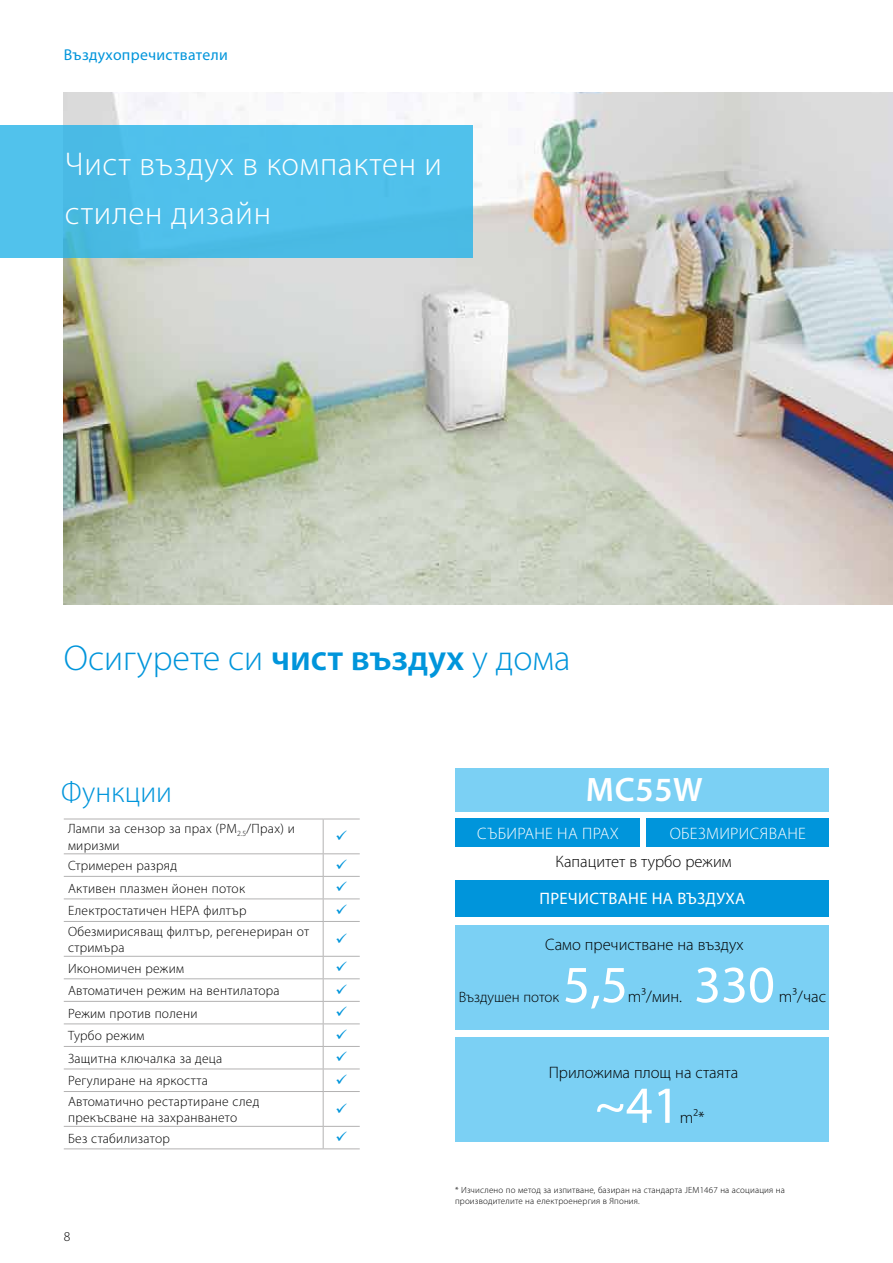
<style>
.page{position:relative;width:893px;height:1263px;background:#fff}
.page>*{position:absolute;margin:0;border:0;box-sizing:border-box;transform-origin:0 0}
.t1{font:52.5px "Myriad Pro";color:#fff}
.t2{font:300 36px "Myriad Pro";color:#0095db}
.t3{font:600 34.05px "Myriad Pro";letter-spacing:.02em;color:#fff}
.t4{font:300 33px/49.5px "Myriad Pro";letter-spacing:.02em;color:#fff}
.t5{font:300 30px "Myriad Pro";color:#0095db}
.t6{font:300 16.65px "Myriad Pro";color:#000}
.t7{font:300 16.65px "Myriad Pro";letter-spacing:.02em;color:#fff}
.t8{font:16.65px "Myriad Pro";letter-spacing:.02em;color:#fff}
.t9{font:15.75px "Myriad Pro";letter-spacing:.02em;color:#0095db}
.t10{font:300 15px "Myriad Pro";color:#000}
.t11{font:300 13.5px/16.2px "Myriad Pro";letter-spacing:.02em;color:#000}
.t12{font:300 9px/10.8px "Myriad Pro";letter-spacing:.02em;color:#000}
.s1{font-weight:600}
</style>
<div class="page">
<img style="left:64px;top:92px;width:829px;height:512px">
<div style="left:0;top:126px;width:472px;height:132px;background:#50c0eb"></div>
<div style="left:456px;top:925px;width:373px;height:104px;background:#7bd0f4"></div>
<div style="left:456px;top:1037px;width:373px;height:105px;background:#7bd0f4"></div>
<div style="left:456px;top:819px;width:184px;height:28px;background:#0095db"></div>
<div style="left:456px;top:880px;width:373px;height:36px;background:#0095db"></div>
<div style="left:646px;top:819px;width:183px;height:28px;background:#0095db"></div>
<svg style="left:64px;top:820px;width:259px;height:328px"></svg>
<hr style="left:64px;top:819px;width:259px;height:1px;background:#b3b2b2">
<hr style="left:323px;top:819px;width:37px;height:1px;background:#b3b2b2">
<hr style="left:323px;top:853px;width:37px;height:1px;background:#b3b2b2">
<hr style="left:323px;top:876px;width:37px;height:1px;background:#b3b2b2">
<hr style="left:323px;top:898px;width:37px;height:1px;background:#b3b2b2">
<hr style="left:323px;top:921px;width:37px;height:1px;background:#b3b2b2">
<hr style="left:323px;top:956px;width:37px;height:1px;background:#b3b2b2">
<hr style="left:64px;top:978px;width:259px;height:1px;background:#b3b2b2">
<hr style="left:323px;top:978px;width:37px;height:1px;background:#b3b2b2">
<hr style="left:64px;top:1001px;width:259px;height:1px;background:#b3b2b2">
<hr style="left:323px;top:1001px;width:37px;height:1px;background:#b3b2b2">
<hr style="left:64px;top:1023px;width:259px;height:1px;background:#b3b2b2">
<hr style="left:323px;top:1023px;width:37px;height:1px;background:#b3b2b2">
<hr style="left:64px;top:1046px;width:259px;height:1px;background:#b3b2b2">
<hr style="left:323px;top:1046px;width:37px;height:1px;background:#b3b2b2">
<hr style="left:64px;top:1068px;width:259px;height:1px;background:#b3b2b2">
<hr style="left:323px;top:1068px;width:37px;height:1px;background:#b3b2b2">
<hr style="left:64px;top:1091px;width:259px;height:1px;background:#b3b2b2">
<hr style="left:323px;top:1091px;width:37px;height:1px;background:#b3b2b2">
<hr style="left:64px;top:1126px;width:259px;height:1px;background:#b3b2b2">
<hr style="left:323px;top:1126px;width:37px;height:1px;background:#b3b2b2">
<hr style="left:64px;top:1148px;width:259px;height:1px;background:#b3b2b2">
<hr style="left:323px;top:1148px;width:37px;height:1px;background:#b3b2b2">
<hr style="left:64px;top:853px;width:259px;height:1px;background:#b3b2b2">
<hr style="left:64px;top:876px;width:259px;height:1px;background:#b3b2b2">
<hr style="left:64px;top:898px;width:259px;height:1px;background:#b3b2b2">
<hr style="left:64px;top:921px;width:259px;height:1px;background:#b3b2b2">
<hr style="left:64px;top:956px;width:259px;height:1px;background:#b3b2b2">
<hr style="left:323px;top:819px;width:1px;height:34px;background:#b3b2b2">
<svg style="left:323px;top:854px;width:1px;height:67px"></svg>
<hr style="left:323px;top:922px;width:1px;height:34px;background:#b3b2b2">
<svg style="left:323px;top:957px;width:1px;height:134px"></svg>
<hr style="left:323px;top:1092px;width:1px;height:34px;background:#b3b2b2">
<svg style="left:323px;top:1127px;width:1px;height:21px"></svg>
<div style="left:456px;top:769px;width:373px;height:43px;background:#7bd0f4"></div>
<p class="t9" style="left:64px;top:45px;width:165px">Въздухопречистватели</p>
<h3 class="t4" style="left:65px;top:139px;width:379px">Чист въздух в компактен и стилен дизайн</h3>
<h2 class="t2" style="left:64px;top:638px;width:508px">Осигурете си <span class="s1">чист въздух</span> у дома</h2>
<h3 class="t5" style="left:61px;top:775px;width:112px">Функции</h3>
<p class="t11" style="left:68px;top:821px;width:228px">Лампи за сензор за прах (PM<sub>2.5</sub>/Прах) и миризми</p>
<p class="t11" style="left:68px;top:858px;width:111px">Стримерен разряд</p>
<p class="t11" style="left:68px;top:880px;width:179px">Активен плазмен йонен поток</p>
<p class="t11" style="left:68px;top:903px;width:180px">Електростатичен HEPA филтър</p>
<p class="t11" style="left:68px;top:923px;width:243px">Обезмирисяващ филтър, регенериран от стримъра</p>
<p class="t11" style="left:68px;top:960px;width:117px">Икономичен режим</p>
<p class="t11" style="left:68px;top:983px;width:213px">Автоматичен режим на вентилатора</p>
<p class="t11" style="left:68px;top:1005px;width:131px">Режим против полени</p>
<p class="t11" style="left:68px;top:1028px;width:78px">Турбо режим</p>
<p class="t11" style="left:68px;top:1050px;width:156px">Защитна ключалка за деца</p>
<p class="t11" style="left:68px;top:1073px;width:141px">Регулиране на яркостта</p>
<p class="t11" style="left:68px;top:1093px;width:193px">Автоматично рестартиране след прекъсване на захранването</p>
<p class="t11" style="left:68px;top:1130px;width:103px">Без стабилизатор</p>
<p class="t11" style="left:64px;top:1228px;width:8px">8</p>
<h3 class="t3" style="left:586px;top:768px;width:118px">MC55W</h3>
<p class="t7" style="left:670px;top:824px;width:138px">ОБЕЗМИРИСЯВАНЕ</p>
<p class="t6" style="left:555px;top:852px;width:178px">Капацитет в турбо режим</p>
<p class="t7" style="left:477px;top:824px;width:143px">СЪБИРАНЕ НА ПРАХ</p>
<p class="t8" style="left:539px;top:888px;width:207px">ПРЕЧИСТВАНЕ НА ВЪЗДУХА</p>
<p class="t6" style="left:545px;top:935px;width:200px">Само пречистване на въздух</p>
<h1 class="t1" style="left:563px;top:952px;width:66px">5,5</h1>
<p class="t6" style="left:628px;top:987px;width:56px">m3/мин.</p>
<p class="t10" style="left:459px;top:989px;width:102px">Въздушен поток</p>
<h1 class="t1" style="left:694px;top:952px;width:82px">330</h1>
<p class="t6" style="left:779px;top:987px;width:49px">m³/час</p>
<p class="t6" style="left:549px;top:1063px;width:191px">Приложима площ на стаята</p>
<h1 class="t1" style="left:595px;top:1073px;width:87px">~41</h1>
<p class="t6" style="left:680px;top:1108px;width:26px">m2*</p>
<p class="t12" style="left:455px;top:1185px;width:331px">* Изчислено по метод за изпитване, базиран на стандарта JEM1467 на асоциация на производителите на електроенергия в Япония.</p>
</div>
